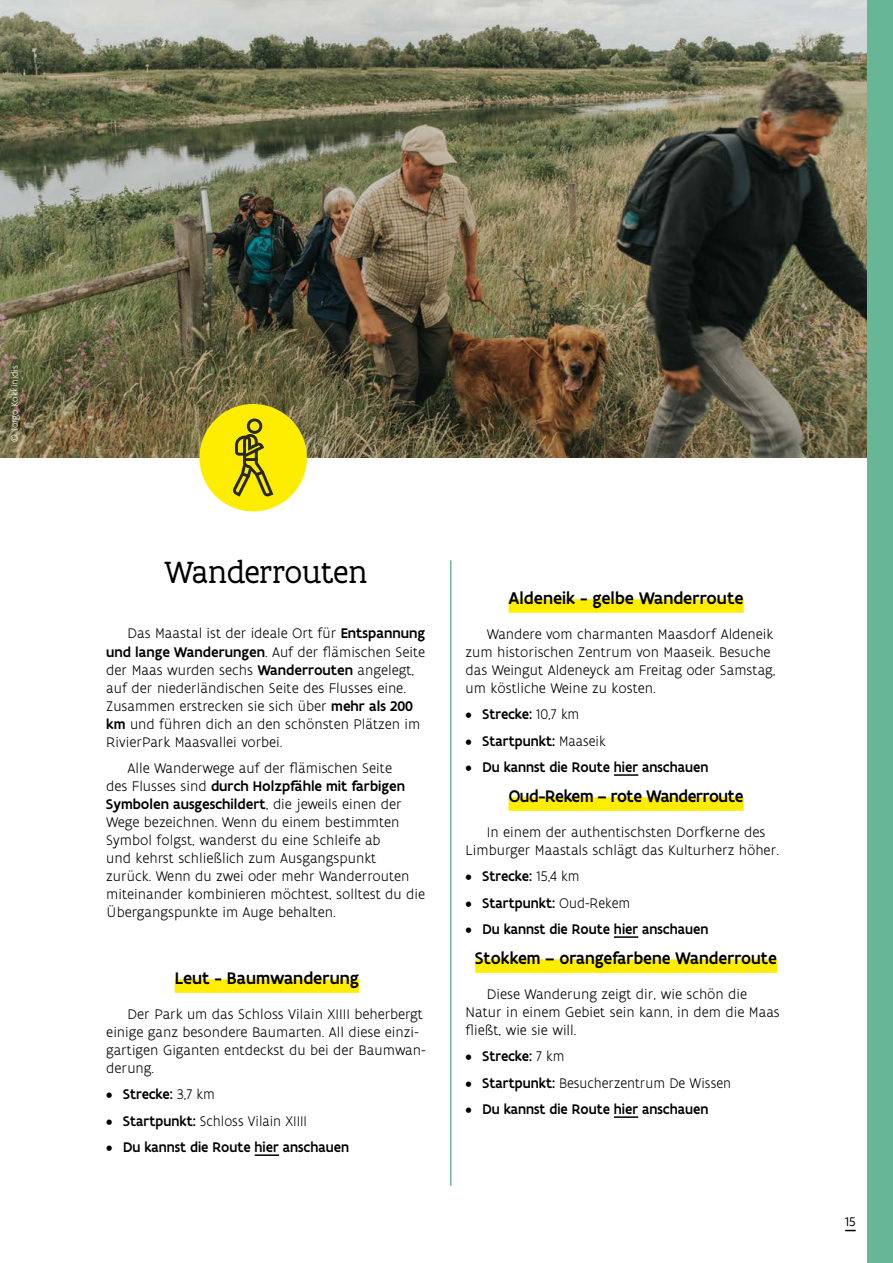
<style>
.page{position:relative;width:893px;height:1263px;background:#fff}
.page>*{position:absolute;margin:0;border:0;box-sizing:border-box;transform-origin:0 0}
.t1{font:33px "Flanders Art Serif";color:#000}
.t2{font:500 18px "Flanders Art Sans";color:#000}
.t3{font:500 18px "Flanders Art Sans";letter-spacing:-.02em;color:#000;scale:.96 1}
.t4{font:300 15px/18px "Flanders Art Sans";color:#000}
.t5{font:500 15px "Flanders Art Sans";color:#000;scale:.96 1}
.t6{font:300 15px "Flanders Art Sans";color:#000;scale:.96 1}
.t7{font:13.5px "Flanders Art Sans";color:#000}
.t8{font:300 9.75px "Flanders Art Sans";color:#fff}
.s1{font-weight:500}
.s2{font-weight:300}
</style>
<div class="page">
<img style="left:0;top:0;width:867px;height:458px">
<div style="left:175px;top:979px;width:184px;height:14px;background:#ffed00"></div>
<hr style="left:255px;top:1154px;width:24px;height:2px;background:#000">
<div style="left:509px;top:599px;width:235px;height:14px;background:#ffed00"></div>
<hr style="left:614px;top:774px;width:24px;height:2px;background:#000">
<div style="left:508px;top:797px;width:236px;height:14px;background:#ffed00"></div>
<hr style="left:614px;top:936px;width:24px;height:2px;background:#000">
<div style="left:475px;top:959px;width:302px;height:14px;background:#ffed00"></div>
<hr style="left:614px;top:1116px;width:24px;height:2px;background:#000">
<hr style="left:450px;top:560px;width:1px;height:626px;background:#67b696">
<div style="left:199px;top:404px;width:108px;height:107px;background:#ffed00;border-radius:50%"></div>
<svg style="left:233px;top:418px;width:40px;height:79px"></svg>
<div style="left:867px;top:0;width:26px;height:1263px;background:#67b696"></div>
<p class="t8" style="left:9px;top:442px;width:78px;rotate:-90deg">© Jorgo Kokkinidis</p>
<h1 class="t1" style="left:164px;top:553px;width:204px">Wanderrouten</h1>
<p class="t4" style="left:106px;top:625px;width:320px;text-indent:21px">Das Maastal ist der ideale Ort für <span class="s1">Entspannung und lange Wanderungen</span>. Auf der flämischen Seite der Maas wurden sechs <span class="s1">Wanderrouten</span> angelegt, auf der niederländischen Seite des Flusses eine.<br>Zusammen erstrecken sie sich über <span class="s1">mehr als 200 km</span> und führen dich an den schönsten Plätzen im RivierPark Maasvallei vorbei.</p>
<p class="t4" style="left:106px;top:759px;width:320px;text-indent:21px">Alle Wanderwege auf der flämischen Seite<br>des Flusses sind <span class="s1">durch Holzpfähle mit farbigen Symbolen ausgeschildert</span>, die jeweils einen der Wege bezeichnen. Wenn du einem bestimmten Symbol folgst, wanderst du eine Schleife ab<br>und kehrst schließlich zum Ausgangspunkt zurück. Wenn du zwei oder mehr Wanderrouten miteinander kombinieren möchtest, solltest du die Übergangspunkte im Auge behalten.</p>
<p class="t2" style="left:175px;top:966px;width:186px">Leut - Baumwanderung</p>
<p class="t4" style="left:106px;top:1005px;width:321px;text-indent:21px">Der Park um das Schloss Vilain XIIII beherbergt einige ganz besondere Baumarten. All diese einzi&shy;gartigen Giganten entdeckst du bei der Baumwan&shy;derung.</p>
<p class="t5" style="left:106px;top:1085px;width:115px">• Strecke: <span class="s2">3,7 km</span></p>
<p class="t6" style="left:106px;top:1112px;width:211px"><span class="s1">• Startpunkt:</span> Schloss Vilain XIIII</p>
<p class="t5" style="left:106px;top:1138px;width:254px">• Du kannst die Route hier anschauen</p>
<p class="t2" style="left:509px;top:586px;width:237px">Aldeneik - gelbe Wanderroute</p>
<p class="t4" style="left:466px;top:625px;width:311px;text-indent:21px">Wandere vom charmanten Maasdorf Aldeneik zum historischen Zentrum von Maaseik. Besuche das Weingut Aldeneyck am Freitag oder Samstag, um köstliche Weine zu kosten.</p>
<p class="t5" style="left:466px;top:705px;width:120px">• Strecke: <span class="s2">10,7 km</span></p>
<p class="t5" style="left:466px;top:731px;width:147px">• Startpunkt: <span class="s2">Maaseik</span></p>
<p class="t5" style="left:466px;top:758px;width:254px">• Du kannst die Route hier anschauen</p>
<p class="t3" style="left:509px;top:784px;width:246px">Oud-Rekem – rote Wanderroute</p>
<p class="t4" style="left:466px;top:823px;width:315px;text-align:center">In einem der authentischsten Dorfkerne des<br>Limburger Maastals schlägt das Kulturherz höher.</p>
<p class="t5" style="left:466px;top:867px;width:120px">• Strecke: <span class="s2">15,4 km</span></p>
<p class="t5" style="left:466px;top:893px;width:173px">• Startpunkt: <span class="s2">Oud-Rekem</span></p>
<p class="t5" style="left:466px;top:920px;width:254px">• Du kannst die Route hier anschauen</p>
<p class="t2" style="left:475px;top:946px;width:303px">Stokkem – orangefarbene Wanderroute</p>
<p class="t4" style="left:466px;top:985px;width:316px;text-indent:21px">Diese Wanderung zeigt dir, wie schön die<br>Natur in einem Gebiet sein kann, in dem die Maas fließt, wie sie will.</p>
<p class="t5" style="left:466px;top:1047px;width:105px">• Strecke: <span class="s2">7 km</span></p>
<p class="t6" style="left:466px;top:1074px;width:278px"><span class="s1">• Startpunkt:</span> Besucherzentrum De Wissen</p>
<p class="t5" style="left:466px;top:1100px;width:254px">• Du kannst die Route hier anschauen</p>
<p class="t7" style="left:845px;top:1213px;width:12px">15</p>
</div>
